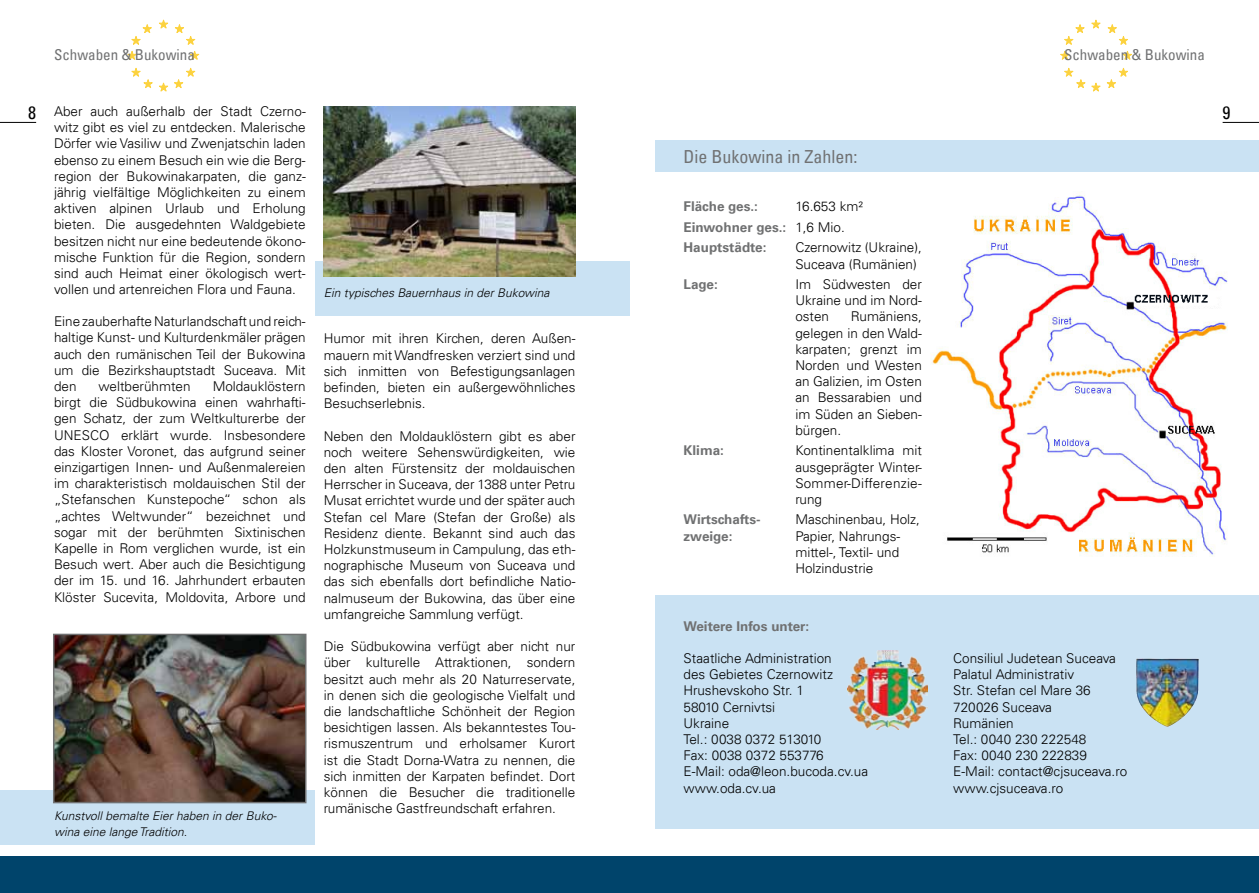
<style>
.page{position:relative;width:1259px;height:893px;background:#fff}
.page>*{position:absolute;margin:0;border:0;box-sizing:border-box;transform-origin:0 0}
.t1{font:condensed 18px "Univers LT";color:#707172}
.t2{font:condensed 18px "Univers LT";color:#000}
.t3{font:condensed 15px "Univers LT";color:#707172}
.t4{font:300 13.5px/16.2px "Univers LT";color:#000;text-align:justify}
.t5{font:700 13.5px/20.4px "Univers LT";color:#707172}
.t6{font:italic 300 12px/16.2px "Univers LT";color:#000}
</style>
<div class="page">
<div style="left:0;top:856px;width:1259px;height:37px;background:#00446b"></div>
<svg style="left:1091px;top:83px;width:9px;height:8px"></svg>
<svg style="left:1091px;top:20px;width:9px;height:8px"></svg>
<svg style="left:1108px;top:25px;width:19px;height:20px"></svg>
<svg style="left:1107px;top:68px;width:20px;height:20px"></svg>
<svg style="left:1123px;top:51px;width:8px;height:8px"></svg>
<svg style="left:1064px;top:25px;width:20px;height:20px"></svg>
<svg style="left:1064px;top:68px;width:21px;height:20px"></svg>
<svg style="left:1060px;top:51px;width:9px;height:8px"></svg>
<svg style="left:159px;top:83px;width:9px;height:8px"></svg>
<svg style="left:159px;top:20px;width:9px;height:8px"></svg>
<svg style="left:132px;top:25px;width:20px;height:20px"></svg>
<svg style="left:132px;top:68px;width:20px;height:20px"></svg>
<svg style="left:128px;top:51px;width:8px;height:8px"></svg>
<svg style="left:175px;top:25px;width:20px;height:20px"></svg>
<svg style="left:174px;top:68px;width:21px;height:20px"></svg>
<svg style="left:190px;top:51px;width:9px;height:8px"></svg>
<hr style="left:0;top:122px;width:36px;height:1px;background:#000">
<hr style="left:1222px;top:122px;width:37px;height:1px;background:#000">
<div style="left:0;top:790px;width:315px;height:54px;background:#cae2f3"></div>
<img style="left:56px;top:637px;width:247px;height:163px">
<div style="left:53px;top:634px;width:253px;height:169px;border:2px solid #707172"></div>
<div style="left:655px;top:140px;width:604px;height:32px;background:#cae2f3"></div>
<img style="left:930px;top:194px;width:298px;height:363px">
<div style="left:655px;top:595px;width:604px;height:234px;background:#cae2f3"></div>
<div style="left:315px;top:262px;width:314px;height:54px;background:#cae2f3"></div>
<img style="left:324px;top:106px;width:251px;height:170px">
<img style="left:847px;top:651px;width:80px;height:79px">
<img style="left:1136px;top:658px;width:22px;height:64px">
<p class="t3" style="left:54px;top:45px;width:142px">Schwaben &amp; Bukowina</p>
<p class="t3" style="left:1064px;top:45px;width:142px">Schwaben &amp; Bukowina</p>
<p class="t4" style="left:54px;top:103px;width:253px">Aber auch außerhalb der Stadt Czerno&shy;witz gibt es viel zu entdecken. Malerische Dörfer wie Vasiliw und Zwenjatschin laden ebenso zu einem Besuch ein wie die Berg&shy;region der Bukowinakarpaten, die ganz&shy;jährig vielfältige Möglichkeiten zu einem aktiven alpinen Urlaub und Erholung bieten. Die ausgedehnten Waldgebiete besitzen nicht nur eine bedeutende ökono&shy;mische Funktion für die Region, sondern sind auch Heimat einer ökologisch wert&shy;vollen und artenreichen Flora und Fauna.</p>
<h1 class="t2" style="left:28px;top:101px;width:9px">8</h1>
<h1 class="t2" style="left:1222px;top:101px;width:9px">9</h1>
<h1 class="t1" style="left:683px;top:145px;width:175px">Die Bukowina in Zahlen:</h1>
<p class="t4" style="left:795px;top:196px;width:128px;line-height:20.4px;text-align:left">16.653 km²<br>1,6 Mio.<br>Czernowitz (Ukraine),</p>
<p class="t4" style="left:795px;top:254px;width:128px;line-height:20.4px">Suceava (Rumänien)<br>Im Südwesten der</p>
<p class="t4" style="left:795px;top:292px;width:128px">Ukraine und im Nord&shy;osten</p>
<p class="t5" style="left:683px;top:197px;width:104px">Fläche ges.:<br>Einwohner ges.:<br>Hauptstädte:</p>
<p class="t5" style="left:683px;top:274px;width:36px">Lage:</p>
<p class="t6" style="left:324px;top:285px;width:227px">Ein typisches Bauernhaus in der Bukowina</p>
<p class="t4" style="left:795px;top:309px;width:128px;text-indent:55px">Rumäniens, gelegen in den Wald&shy;karpaten; grenzt im Norden und Westen an Galizien, im Osten an Bessarabien und im Süden an Sieben&shy;bürgen.</p>
<p class="t4" style="left:795px;top:442px;width:128px">Kontinentalklima mit ausgeprägter Winter-Sommer-Differenzie&shy;rung</p>
<p class="t4" style="left:795px;top:511px;width:126px;text-align:left">Maschinenbau, Holz,<br>Papier, Nahrungs&shy;mittel-, Textil- und<br>Holzindustrie</p>
<p class="t4" style="left:54px;top:313px;width:253px">Eine zauberhafte Naturlandschaft und reich&shy;haltige Kunst- und Kulturdenkmäler prägen auch den rumänischen Teil der Bukowina um die Bezirkshauptstadt Suceava. Mit den</p>
<p class="t4" style="left:324px;top:330px;width:253px">Humor mit ihren Kirchen, deren Außen&shy;mauern mit Wandfresken verziert sind und sich inmitten von Befestigungsanlagen befinden, bieten ein außergewöhnliches Besuchserlebnis.</p>
<p class="t4" style="left:324px;top:428px;width:253px">Neben den Moldauklöstern gibt es aber noch weitere Sehenswürdigkeiten, wie den alten Fürstensitz der moldauischen Herrscher in Suceava, der 1388 unter Petru Musat errichtet wurde und der später auch Stefan cel Mare (Stefan der Große) als Residenz diente. Bekannt sind auch das Holzkunstmuseum in Campulung, das eth&shy;nographische Museum von Suceava und das sich ebenfalls dort befindliche Natio&shy;nalmuseum der Bukowina, das über eine umfangreiche Sammlung verfügt.</p>
<p class="t4" style="left:324px;top:638px;width:253px">Die Südbukowina verfügt aber nicht nur über kulturelle Attraktionen, sondern besitzt auch mehr als 20 Naturreservate, in denen sich die geologische Vielfalt und die landschaftliche Schönheit der Region besichtigen lassen. Als bekanntestes Tou&shy;rismuszentrum und erholsamer Kurort ist die Stadt Dorna-Watra zu nennen, die sich inmitten der Karpaten befindet. Dort können die Besucher die traditionelle rumänische Gastfreundschaft erfahren.</p>
<p class="t4" style="left:54px;top:378px;width:253px;text-indent:159px">Moldauklöstern birgt die Südbukowina einen wahrhafti&shy;gen Schatz, der zum Weltkulturerbe der UNESCO erklärt wurde. Insbesondere das Kloster Voronet, das aufgrund seiner einzigartigen Innen- und Außenmalereien im charakteristisch moldauischen Stil der „Stefanschen Kunstepoche“ schon als „achtes Weltwunder“ bezeichnet und sogar mit der berühmten Sixtinischen Kapelle in Rom verglichen wurde, ist ein Besuch wert. Aber auch die Besichtigung der im 15. und 16. Jahrhundert erbauten Klöster Sucevita, Moldovita, Arbore und</p>
<p class="t4" style="left:99px;top:378px;width:94px">weltberühmten</p>
<p class="t5" style="left:683px;top:440px;width:42px">Klima:</p>
<p class="t5" style="left:683px;top:512px;width:79px;line-height:16.2px">Wirtschafts&shy;zweige:</p>
<p class="t5" style="left:683px;top:616px;width:127px">Weitere Infos unter:</p>
<p class="t4" style="left:683px;top:650px;width:186px;text-align:left">Staatliche Administration<br>des Gebietes Czernowitz<br>Hrushevskoho Str. 1<br>58010 Cernivtsi<br>Ukraine<br>Tel.: 0038 0372 513010<br>Fax: 0038 0372 553776<br>E-Mail: oda@leon.bucoda.cv.ua www.oda.cv.ua</p>
<p class="t4" style="left:953px;top:650px;width:176px;text-align:left">Consiliul Judetean Suceava<br>Palatul Administrativ<br>Str. Stefan cel Mare 36<br>720026 Suceava<br>Rumänien<br>Tel.: 0040 230 222548<br>Fax: 0040 230 222839<br>E-Mail: contact@cjsuceava.ro www.cjsuceava.ro</p>
<p class="t6" style="left:54px;top:808px;width:224px">Kunstvoll bemalte Eier haben in der Buko&shy;wina eine lange Tradition.</p>
</div>
